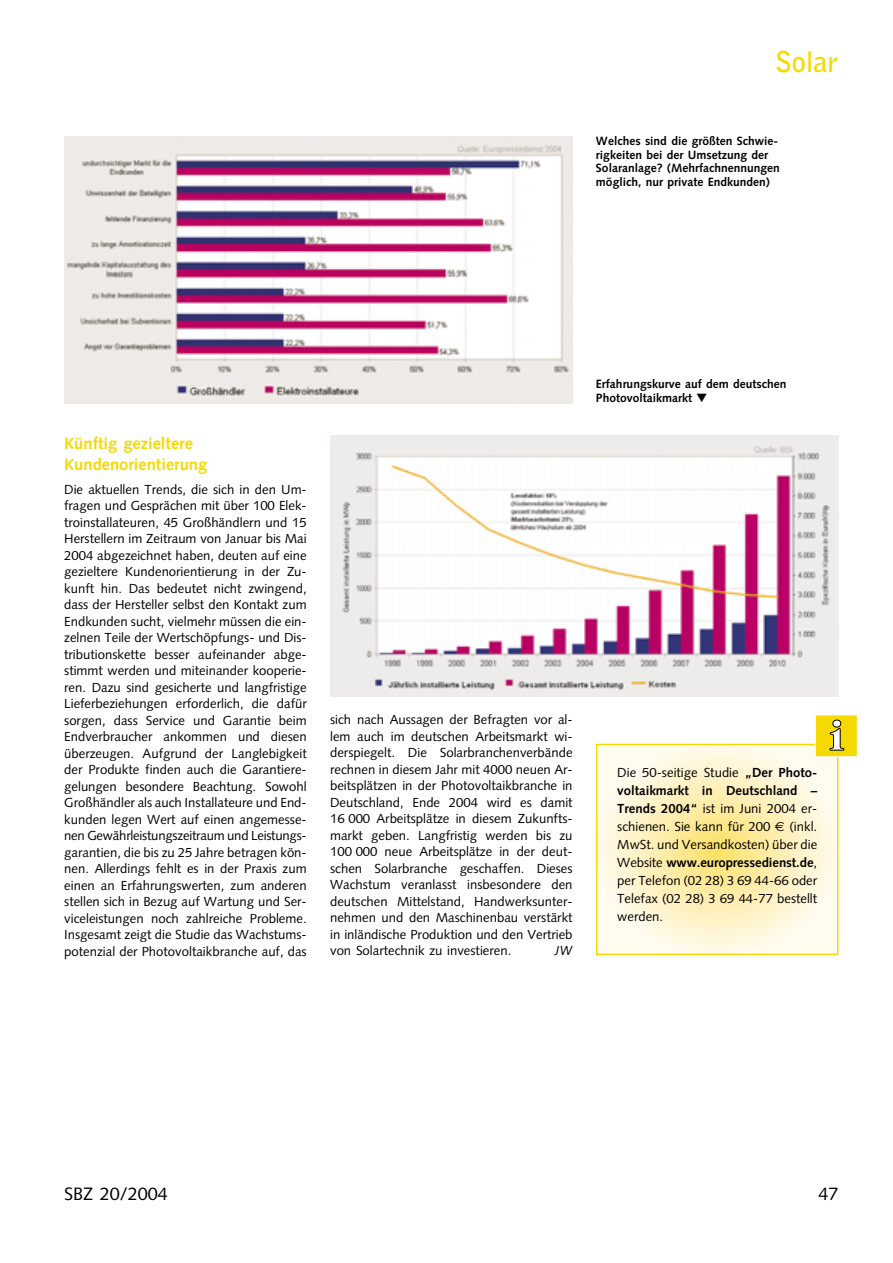
<style>
.page{position:relative;width:893px;height:1263px;background:#fff}
.page>*{position:absolute;margin:0;border:0;box-sizing:border-box;transform-origin:0 0}
.t1{font:700 45px "Garamond";color:#fff}
.t2{font:700 28.5px "Bell Gothic";letter-spacing:-.01em;color:#f6d900}
.t3{font:18px "Syntax";color:#000}
.t4{font:700 16.5px/21px "Syntax";color:#f6d900}
.t5{font:13.2px/16.5px "Syntax";color:#000;text-align:justify}
.t6{font:italic 13.2px "Syntax";color:#000}
.t7{font:700 12px/13.5px "Syntax";color:#000}
.s1{font-weight:700}
.s2{font-family:"Euro Sans"}
</style>
<div class="page">
<svg style="left:596px;top:744px;width:241px;height:210px;background:#fff7de"></svg>
<div style="left:642px;top:784px;width:150px;height:131px;background:#fff1bf;border-radius:50%"></div>
<div style="left:647px;top:788px;width:140px;height:123px;background:#fff0ba;border-radius:50%"></div>
<div style="left:654px;top:794px;width:126px;height:111px;background:#ffefb3;border-radius:50%"></div>
<div style="left:657px;top:797px;width:120px;height:105px;background:#feeeaf;border-radius:50%"></div>
<div style="left:662px;top:801px;width:110px;height:97px;background:#feedaa;border-radius:50%"></div>
<div style="left:667px;top:806px;width:100px;height:87px;background:#feeca4;border-radius:50%"></div>
<div style="left:670px;top:809px;width:93px;height:81px;background:#feeba0;border-radius:50%"></div>
<div style="left:673px;top:811px;width:88px;height:77px;background:#feea9c;border-radius:50%"></div>
<div style="left:676px;top:814px;width:81px;height:71px;background:#fde998;border-radius:50%"></div>
<div style="left:679px;top:816px;width:76px;height:66px;background:#fde894;border-radius:50%"></div>
<div style="left:682px;top:819px;width:70px;height:61px;background:#fde790;border-radius:50%"></div>
<div style="left:685px;top:822px;width:63px;height:55px;background:#fce78c;border-radius:50%"></div>
<div style="left:686px;top:822px;width:62px;height:54px;background:#fce68b;border-radius:50%"></div>
<div style="left:689px;top:825px;width:55px;height:49px;background:#fce687;border-radius:50%"></div>
<div style="left:693px;top:828px;width:48px;height:42px;background:#fce583;border-radius:50%"></div>
<div style="left:693px;top:829px;width:47px;height:41px;background:#fce583;border-radius:50%"></div>
<div style="left:696px;top:831px;width:42px;height:37px;background:#fbe47f;border-radius:50%"></div>
<div style="left:699px;top:834px;width:36px;height:31px;background:#fbe47b;border-radius:50%"></div>
<div style="left:699px;top:834px;width:35px;height:31px;background:#fbe47a;border-radius:50%"></div>
<div style="left:702px;top:837px;width:30px;height:25px;background:#fbe376;border-radius:50%"></div>
<div style="left:705px;top:839px;width:24px;height:21px;background:#fbe372;border-radius:50%"></div>
<div style="left:705px;top:839px;width:23px;height:20px;background:#fbe270;border-radius:50%"></div>
<div style="left:708px;top:842px;width:18px;height:15px;background:#fbe26c;border-radius:50%"></div>
<div style="left:711px;top:844px;width:12px;height:11px;background:#fbe268;border-radius:50%"></div>
<div style="left:713px;top:846px;width:8px;height:7px;background:#fbe164;border-radius:50%"></div>
<div style="left:596px;top:744px;width:242px;height:211px;border:2px solid #f6d900"></div>
<div style="left:815px;top:715px;width:42px;height:42px;background:#f6d900"></div>
<div style="left:815px;top:715px;width:42px;height:42px;border:1px solid #fff"></div>
<img style="left:64px;top:136px;width:508px;height:267px">
<img style="left:331px;top:435px;width:507px;height:262px">
<h2 class="t2" style="left:774px;top:51px;width:65px">Solar</h2>
<p class="t7" style="left:596px;top:135px;width:185px">Welches sind die größten Schwie&shy;rigkeiten bei der Umsetzung der Solaranlage? (Mehrfachnennungen möglich, nur private Endkunden)</p>
<p class="t4" style="left:64px;top:434px;width:145px">Künftig gezieltere<br>Kundenorientierung</p>
<p class="t5" style="left:64px;top:482px;width:244px">Die aktuellen Trends, die sich in den Um&shy;fragen und Gesprächen mit über 100 Elek&shy;troinstallateuren, 45 Großhändlern und 15<br>Herstellern im Zeitraum von Januar bis Mai 2004 abgezeichnet haben, deuten auf eine gezieltere Kundenorientierung in der Zu&shy;kunft hin. Das bedeutet nicht zwingend, dass der Hersteller selbst den Kontakt zum Endkunden sucht, vielmehr müssen die ein&shy;zelnen Teile der Wertschöpfungs- und Dis&shy;tributionskette besser aufeinander abge&shy;stimmt werden und miteinander kooperie&shy;ren. Dazu sind gesicherte und langfristige Lieferbeziehungen erforderlich, die dafür sorgen, dass Service und Garantie beim Endverbraucher ankommen und diesen überzeugen. Aufgrund der Langlebigkeit der Produkte finden auch die Garantiere&shy;gelungen besondere Beachtung. Sowohl Großhändler als auch Installateure und End&shy;kunden legen Wert auf einen angemesse&shy;nen Gewährleistungszeitraum und Leistungs&shy;garantien, die bis zu 25 Jahre betragen kön&shy;nen. Allerdings fehlt es in der Praxis zum einen an Erfahrungswerten, zum anderen stellen sich in Bezug auf Wartung und Ser&shy;viceleistungen noch zahlreiche Probleme.<br>Insgesamt zeigt die Studie das Wachstums&shy;potenzial der Photovoltaikbranche auf, das</p>
<p class="t5" style="left:330px;top:713px;width:244px">sich nach Aussagen der Befragten vor al&shy;lem auch im deutschen Arbeitsmarkt wi&shy;derspiegelt. Die Solarbranchenverbände rechnen in diesem Jahr mit 4000 neuen Ar&shy;beitsplätzen in der Photovoltaikbranche in Deutschland, Ende 2004 wird es damit 16 000 Arbeitsplätze in diesem Zukunfts&shy;markt geben. Langfristig werden bis zu 100 000 neue Arbeitsplätze in der deut&shy;schen Solarbranche geschaffen. Dieses Wachstum veranlasst insbesondere den deutschen Mittelstand, Handwerksunter&shy;nehmen und den Maschinenbau verstärkt in inländische Produktion und den Vertrieb von Solartechnik zu investieren.</p>
<p class="t6" style="left:554px;top:945px;width:20px">JW</p>
<p class="t7" style="left:596px;top:378px;width:192px">Erfahrungskurve auf dem deutschen<br>Photovoltaikmarkt ▼</p>
<p class="t5" style="left:617px;top:764px;width:201px;line-height:18px">Die 50-seitige Studie <span class="s1">„Der Photo&shy;voltaikmarkt in Deutschland – Trends 2004“</span> ist im Juni 2004 er&shy;schienen. Sie kann für 200 <span class="s2">€</span> (inkl.<br>MwSt. und Versandkosten) über die Website <span class="s1">www.europressedienst.de</span>, per Telefon (02 28) 3 69 44-66 oder Telefax (02 28) 3 69 44-77 bestellt werden.</p>
<h1 class="t1" style="left:828px;top:718px;width:16px">i</h1>
<h3 class="t3" style="left:64px;top:1186px;width:105px">SBZ 20/2004</h3>
<h3 class="t3" style="left:818px;top:1186px;width:22px">47</h3>
</div>
